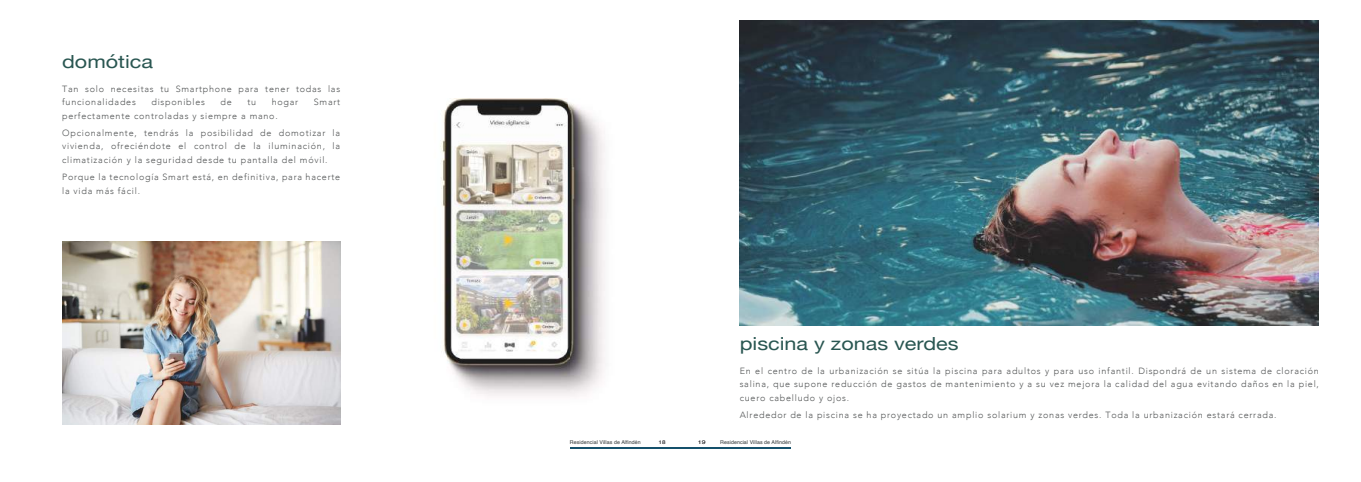
<style>
.page{position:relative;width:1361px;height:482px;background:#fff}
.page>*{position:absolute;margin:0;border:0;box-sizing:border-box;transform-origin:0 0}
.t1{font:18px "Helvetica Neue";color:#295651;scale:1.2 1}
.t2{font:300 9px/13.5px "Avenir";letter-spacing:.085em;color:#535556}
.t3{font:5.25px "Helvetica";letter-spacing:.015em;color:#2c3233}
.t4{font:5.25px "Helvetica";color:#06060a;scale:1.2 1}
.t5{font:5.25px "Helvetica";color:#06060a;scale:1.34 1}
</style>
<div class="page">
<hr style="left:570px;top:446px;width:110px;height:1px;background:#14506b">
<img style="left:440px;top:98px;width:166px;height:298px">
<img style="left:62px;top:241px;width:278px;height:183px">
<hr style="left:680px;top:446px;width:111px;height:1px;background:#14506b">
<img style="left:740px;top:20px;width:579px;height:304px">
<h1 class="t1" style="left:62px;top:50px;width:77px">domótica</h1>
<p class="t2" style="left:62px;top:82px;width:280px">Tan solo necesitas tu Smartphone para tener todas las funcionalidades</p>
<p class="t2" style="left:151px;top:95px;width:55px">disponibles</p>
<p class="t2" style="left:221px;top:95px;width:13px">de</p>
<p class="t2" style="left:247px;top:95px;width:10px">tu</p>
<p class="t2" style="left:272px;top:95px;width:28px">hogar</p>
<p class="t2" style="left:314px;top:95px;width:28px">Smart</p>
<p class="t2" style="left:62px;top:107px;width:280px;line-height:17.2px">perfectamente controladas y siempre a mano.<br>Opcionalmente, tendrás la posibilidad de domotizar la</p>
<p class="t2" style="left:62px;top:139px;width:280px">vivienda, ofreciéndote el control de la iluminación, la climatización y la seguridad desde tu pantalla del móvil.</p>
<p class="t2" style="left:62px;top:170px;width:280px">Porque la tecnología Smart está, en definitiva, para hacerte la vida más fácil.</p>
<p class="t3" style="left:570px;top:439px;width:72px">Residencial Villas de Alfindén</p>
<p class="t4" style="left:658px;top:440px;width:7px">18</p>
<h1 class="t1" style="left:740px;top:332px;width:184px">piscina y zonas verdes</h1>
<p class="t2" style="left:740px;top:363px;width:581px;text-align:justify">En el centro de la urbanización se sitúa la piscina para adultos y para uso infantil. Dispondrá de un sistema de cloración salina, que supone reducción de gastos de mantenimiento y a su vez mejora la calidad del agua evitando daños en la piel, cuero cabelludo y ojos.</p>
<p class="t2" style="left:740px;top:407px;width:538px">Alrededor de la piscina se ha proyectado un amplio solarium y zonas verdes. Toda la urbanización estará cerrada.</p>
<p class="t5" style="left:698px;top:439px;width:7px">19</p>
<p class="t3" style="left:720px;top:439px;width:72px">Residencial Villas de Alfindén</p>
</div>
